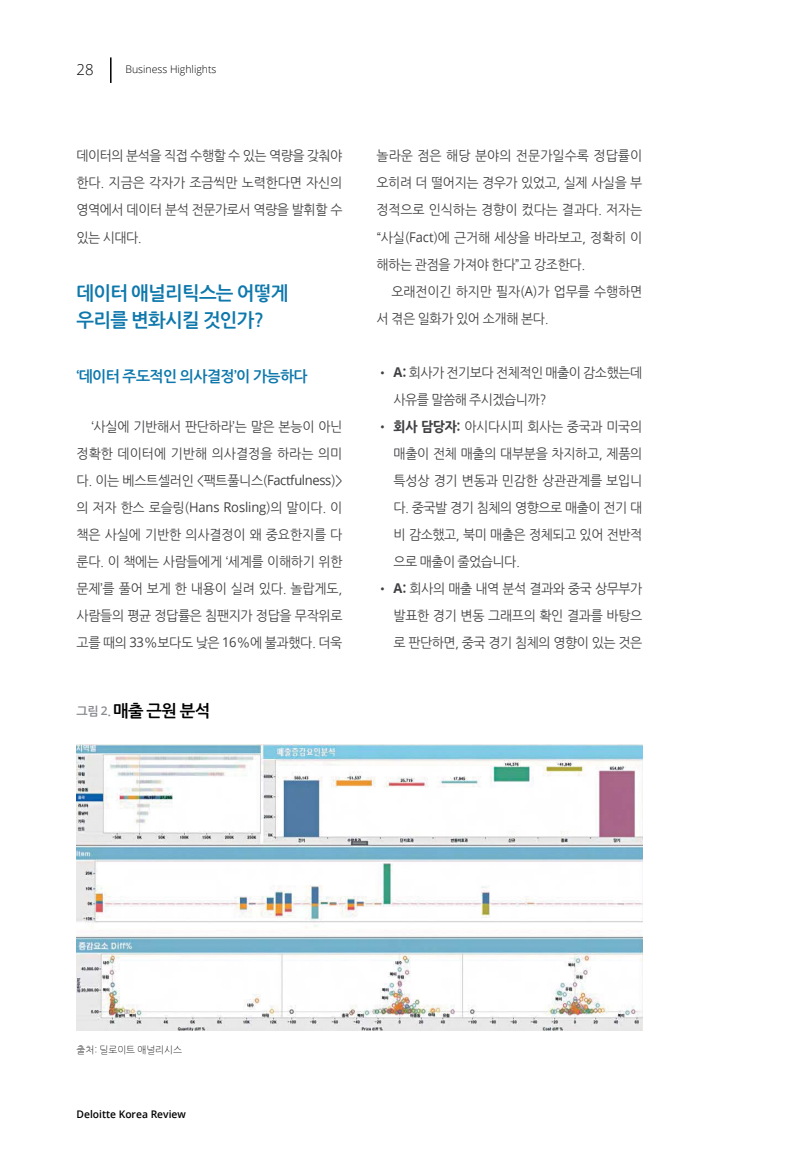
<style>
.page{position:relative;width:787px;height:1170px;background:#fff}
.page>*{position:absolute;margin:0;border:0;box-sizing:border-box;transform-origin:0 0}
.t1{font:18.75px/27px "Nanum Gothic OTF Bold";letter-spacing:-.04em;color:#0e78ac}
.t2{font:16.5px "Nanum Gothic OTF Bold";color:#000}
.t3{font:15px "Nanum Gothic OTF Bold";letter-spacing:-.04em;color:#0e78ac}
.t4{font:300 15px "Open Sans";color:#000}
.t5{font:13.5px/27px "Nanum Gothic OTF";letter-spacing:-.03em;color:#404042;text-align:justify;scale:.96 1}
.t6{font:13.5px/27px "Nanum Gothic OTF";letter-spacing:-.01em;color:#404042;scale:.96 1}
.t7{font:600 10.5px "Open Sans";color:#000}
.t8{font:300 10.5px "Open Sans";color:#000}
.t9{font:9.75px "Nanum Gothic OTF Light";letter-spacing:-.01em;color:#000}
.s1{font-family:"Open Sans"}
.s2{font-size:12px;color:#878a8f}
.s3{font-family:"Open Sans";font-weight:600;font-size:12px;color:#878a8f}
.s4{font-family:"Nanum Gothic OTF Bold"}
.s5{font-family:"Open Sans";font-weight:700}
.s6{font-family:"Nanum Gothic OTF Extra";font-weight:700}
</style>
<div class="page">
<img style="left:77px;top:744px;width:565px;height:286px">
<svg style="left:110px;top:57px;width:1px;height:26px"></svg>
<p class="t4" style="left:77px;top:59px;width:19px">28</p>
<p class="t8" style="left:125px;top:62px;width:92px">Business Highlights</p>
<p class="t5" style="left:77px;top:142px;width:278px">데이터의 분석을 직접 수행할 수 있는 역량을 갖춰야 한다. 지금은 각자가 조금씩만 노력한다면 자신의 영역에서 데이터 분석 전문가로서 역량을 발휘할 수 있는 시대다.</p>
<h1 class="t1" style="left:77px;top:280px;width:213px">데이터 애널리틱스는 어떻게 우리를 변화시킬 것인가?</h1>
<p class="t3" style="left:77px;top:368px;width:233px">‘데이터 주도적인 의사결정’이 가능하다</p>
<p class="t5" style="left:77px;top:412px;width:278px;text-indent:15px">‘사실에 기반해서 판단하라’는 말은 본능이 아닌 정확한 데이터에 기반해 의사결정을 하라는 의미 다. 이는 베스트셀러인 &lt;팩트풀니스(<span class="s1">Factfulness</span>)&gt; 의 저자 한스 로슬링(<span class="s1">Hans Rosling</span>)의 말이다. 이 책은 사실에 기반한 의사결정이 왜 중요한지를 다 룬다. 이 책에는 사람들에게 ‘세계를 이해하기 위한 문제’를 풀어 보게 한 내용이 실려 있다. 놀랍게도, 사람들의 평균 정답률은 침팬지가 정답을 무작위로 고를 때의 <span class="s1">33</span>%보다도 낮은 <span class="s1">16</span>%에 불과했다. 더욱</p>
<p class="t2" style="left:77px;top:702px;width:135px"><span class="s2">그림</span> <span class="s3">2</span><span class="s2">.</span> 매출 근원 분석</p>
<p class="t5" style="left:376px;top:142px;width:278px">놀라운 점은 해당 분야의 전문가일수록 정답률이 오히려 더 떨어지는 경우가 있었고, 실제 사실을 부 정적으로 인식하는 경향이 컸다는 결과다. 저자는 “사실(<span class="s1">Fact</span>)에 근거해 세상을 바라보고, 정확히 이 해하는 관점을 가져야 한다”고 강조한다.</p>
<p class="t6" style="left:376px;top:277px;width:278px;text-indent:15px">오래전이긴 하지만 필자(<span class="s1">A</span>)가 업무를 수행하면 서 겪은 일화가 있어 소개해 본다.</p>
<p class="t5" style="left:393px;top:358px;width:260px;text-indent:-17px"><span class="s4">•</span> <span class="s5">A</span><span class="s6">:</span> 회사가 전기보다 전체적인 매출이 감소했는데 사유를 말씀해 주시겠습니까?</p>
<p class="t5" style="left:393px;top:412px;width:261px;text-indent:-17px"><span class="s4">•</span> <span class="s6">회사 담당자:</span> 아시다시피 회사는 중국과 미국의 매출이 전체 매출의 대부분을 차지하고, 제품의 특성상 경기 변동과 민감한 상관관계를 보입니 다. 중국발 경기 침체의 영향으로 매출이 전기 대 비 감소했고, 북미 매출은 정체되고 있어 전반적 으로 매출이 줄었습니다.</p>
<p class="t5" style="left:393px;top:574px;width:261px;text-indent:-17px"><span class="s4">•</span> <span class="s5">A</span><span class="s6">:</span> 회사의 매출 내역 분석 결과와 중국 상무부가 발표한 경기 변동 그래프의 확인 결과를 바탕으 로 판단하면, 중국 경기 침체의 영향이 있는 것은</p>
<p class="t9" style="left:77px;top:1045px;width:107px">출처: 딜로이트 애널리시스</p>
<p class="t7" style="left:77px;top:1107px;width:111px">Deloitte Korea Review</p>
</div>
